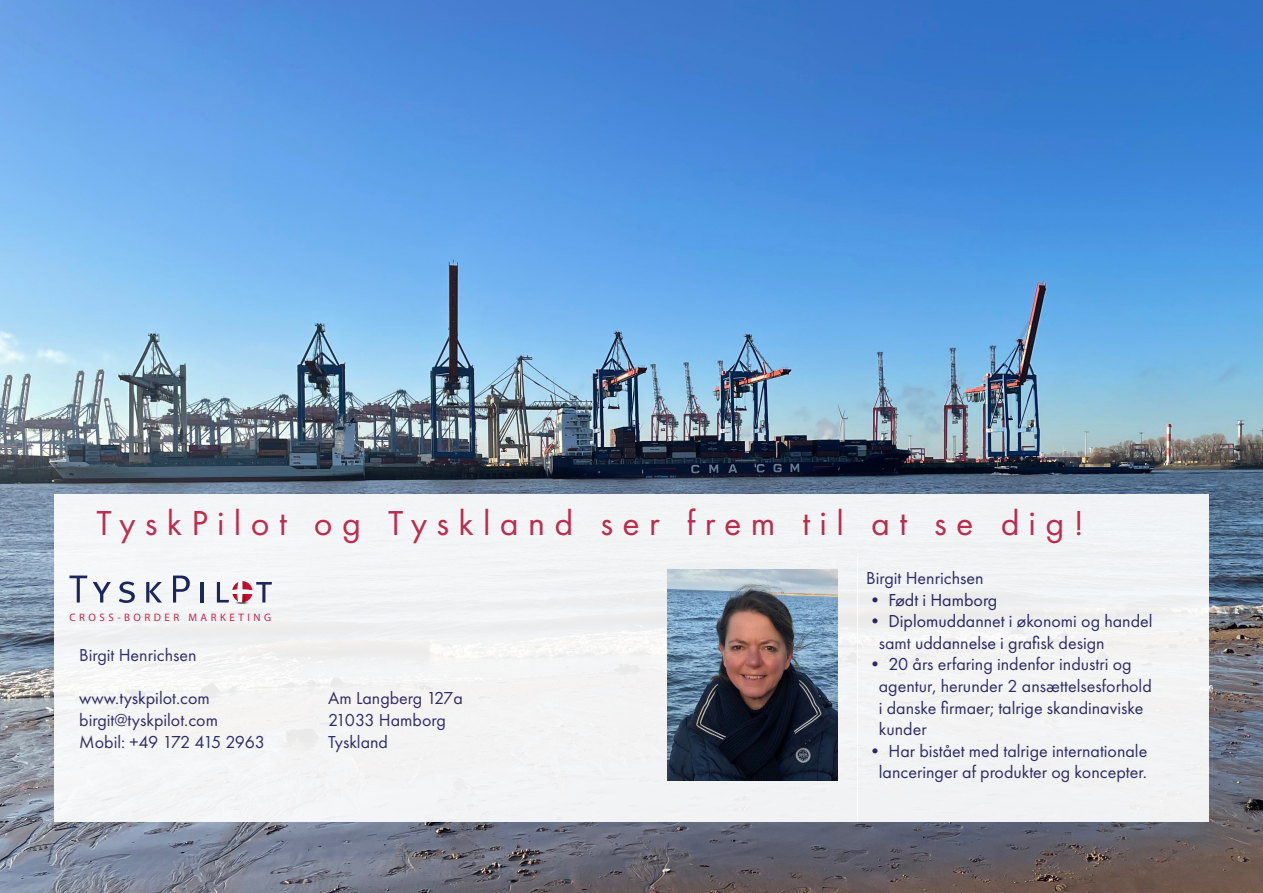
<style>
.page{position:relative;width:1263px;height:893px;background:#fff}
.page>*{position:absolute;margin:0;border:0;box-sizing:border-box;transform-origin:0 0}
.t1{font:36px "Futura PT";letter-spacing:.26em;color:#c42546}
.t2{font:18px/21.6px "Futura PT";color:#292663}
.t3{font:18px "Futura PT";letter-spacing:-.025em;color:#292663}
.t4{font:10.8px "Myriad Pro";letter-spacing:.32em;color:#c42546}
</style>
<div class="page">
<img style="left:0;top:0;width:1263px;height:893px">
<div style="left:54px;top:557px;width:804px;height:265px;background:#f3f4f5"></div>
<div style="left:54px;top:494px;width:1155px;height:62px;background:#f2f4f6"></div>
<div style="left:858px;top:557px;width:351px;height:265px;background:#f2f2f4"></div>
<img style="left:667px;top:569px;width:171px;height:211px">
<svg style="left:69px;top:576px;width:18px;height:26px"></svg>
<svg style="left:93px;top:582px;width:18px;height:20px"></svg>
<svg style="left:119px;top:581px;width:16px;height:22px"></svg>
<svg style="left:146px;top:582px;width:16px;height:20px"></svg>
<svg style="left:173px;top:576px;width:17px;height:26px"></svg>
<hr style="left:201px;top:582px;width:3px;height:20px;background:#1d265b">
<img style="left:235px;top:602px;width:14px;height:2px">
<svg style="left:217px;top:581px;width:55px;height:21px"></svg>
<h1 class="t1" style="left:97px;top:501px;width:989px">TyskPilot og Tyskland ser frem til at se dig!</h1>
<p class="t2" style="left:866px;top:567px;width:119px">Birgit Henrichsen</p>
<p class="t2" style="left:866px;top:589px;width:133px">• Født i Hamborg</p>
<p class="t2" style="left:879px;top:610px;width:275px;text-indent:-13px">• Diplomuddannet i økonomi og handel samt uddannelse i grafisk design</p>
<p class="t2" style="left:879px;top:653px;width:274px;text-indent:-13px">• 20 års erfaring indenfor industri og agentur, herunder 2 ansættelsesforhold i danske firmaer; talrige skandinaviske kunder</p>
<p class="t2" style="left:866px;top:740px;width:283px;text-align:right">• Har bistået med talrige internationale lanceringer af produkter og koncepter.</p>
<p class="t4" style="left:69px;top:610px;width:203px">CROSS-BORDER MARKETING</p>
<p class="t2" style="left:79px;top:644px;width:119px">Birgit Henrichsen</p>
<p class="t2" style="left:79px;top:687px;width:132px">www.tyskpilot.com</p>
<p class="t2" style="left:328px;top:687px;width:136px">Am Langberg 127a</p>
<p class="t2" style="left:79px;top:709px;width:140px">birgit@tyskpilot.com</p>
<p class="t2" style="left:328px;top:709px;width:119px">21033 Hamborg</p>
<p class="t3" style="left:79px;top:731px;width:187px">Mobil: +49 172 415 2963</p>
<p class="t2" style="left:328px;top:731px;width:61px">Tyskland</p>
</div>
